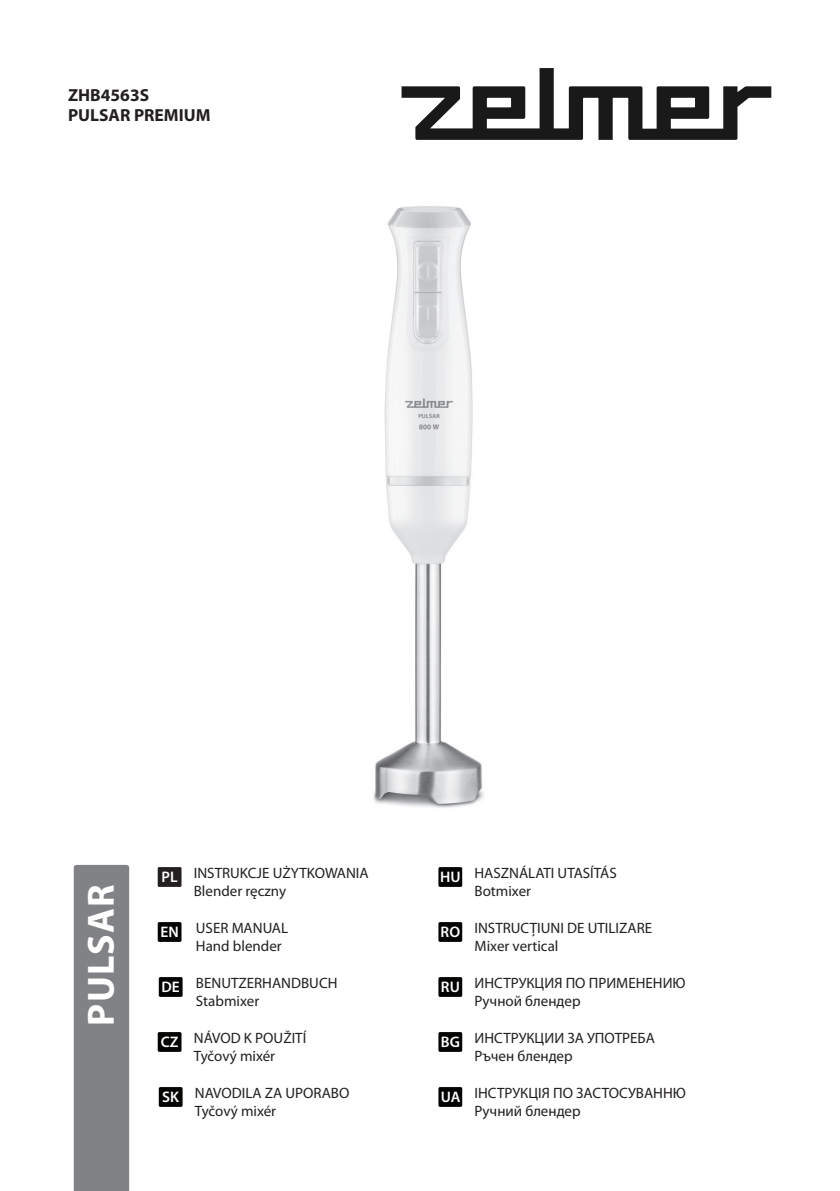
<style>
.page{position:relative;width:840px;height:1191px;background:#fff}
.page>*{position:absolute;margin:0;border:0;box-sizing:border-box;transform-origin:0 0}
.t1{font:700 38px "Myriad Pro";letter-spacing:.03em;color:#fff}
.t2{font:700 17.6px/20px "Myriad Pro";color:#231f20}
.t3{font:600 15.4px "Myriad Pro";color:#fff}
.t4{font:15px/18px "Myriad Pro";color:#231f20}
</style>
<div class="page">
<svg style="left:401px;top:68px;width:369px;height:72px"></svg>
<div style="left:158px;top:867px;width:23px;height:20px;background:#231f20"></div>
<div style="left:158px;top:922px;width:23px;height:20px;background:#040503;border-radius:2px"></div>
<div style="left:159px;top:977px;width:23px;height:20px;background:#040503;border-radius:2px"></div>
<div style="left:158px;top:1032px;width:23px;height:20px;background:#040503;border-radius:2px"></div>
<div style="left:159px;top:1087px;width:23px;height:19px;background:#040503;border-radius:2px"></div>
<div style="left:438px;top:867px;width:24px;height:20px;background:#040503;border-radius:2px"></div>
<div style="left:438px;top:922px;width:24px;height:20px;background:#040503;border-radius:2px"></div>
<div style="left:438px;top:977px;width:24px;height:20px;background:#040503;border-radius:2px"></div>
<div style="left:438px;top:1087px;width:24px;height:19px;background:#040503;border-radius:2px"></div>
<div style="left:438px;top:1032px;width:24px;height:20px;background:#040503;border-radius:2px"></div>
<div style="left:74px;top:865px;width:55px;height:326px;background:#808285"></div>
<img style="left:373px;top:206px;width:111px;height:602px">
<p class="t2" style="left:68px;top:85px;width:144px">ZHB4563S<br>PULSAR PREMIUM</p>
<h1 class="t1" style="left:76px;top:1025px;width:143px;rotate:-90deg">PULSAR</h1>
<p class="t3" style="left:161px;top:867px;width:18px">PL</p>
<p class="t3" style="left:160px;top:922px;width:20px">EN</p>
<p class="t3" style="left:161px;top:977px;width:20px">DE</p>
<p class="t4" style="left:194px;top:864px;width:176px">INSTRUKCJE UŻYTKOWANIA<br>Blender ręczny</p>
<p class="t4" style="left:196px;top:919px;width:94px">USER MANUAL<br>Hand blender</p>
<p class="t4" style="left:196px;top:974px;width:143px">BENUTZERHANDBUCH<br>Stabmixer</p>
<p class="t3" style="left:440px;top:867px;width:22px">HU</p>
<p class="t3" style="left:440px;top:922px;width:21px">RO</p>
<p class="t3" style="left:440px;top:977px;width:20px">RU</p>
<p class="t4" style="left:474px;top:864px;width:144px">HASZNÁLATI UTASÍTÁS<br>Botmixer</p>
<p class="t4" style="left:474px;top:919px;width:179px">INSTRUCȚIUNI DE UTILIZARE<br>Mixer vertical</p>
<p class="t4" style="left:474px;top:974px;width:212px">ИНСТРУКЦИЯ ПО ПРИМЕНЕНИЮ<br>Ручной блендер</p>
<p class="t3" style="left:161px;top:1032px;width:19px">CZ</p>
<p class="t3" style="left:162px;top:1087px;width:18px">SK</p>
<p class="t4" style="left:194px;top:1029px;width:114px">NÁVOD K POUŽITÍ<br>Tyčový mixér</p>
<p class="t4" style="left:474px;top:1029px;width:182px">ИНСТРУКЦИИ ЗА УПОТРЕБА<br>Ръчен блендер</p>
<p class="t4" style="left:195px;top:1084px;width:156px">NAVODILA ZA UPORABO<br>Tyčový mixér</p>
<p class="t4" style="left:474px;top:1084px;width:213px">ІНСТРУКЦІЯ ПО ЗАСТОСУВАННЮ<br>Ручний блендер</p>
<p class="t3" style="left:440px;top:1032px;width:21px">BG</p>
<p class="t3" style="left:440px;top:1087px;width:21px">UA</p>
</div>
